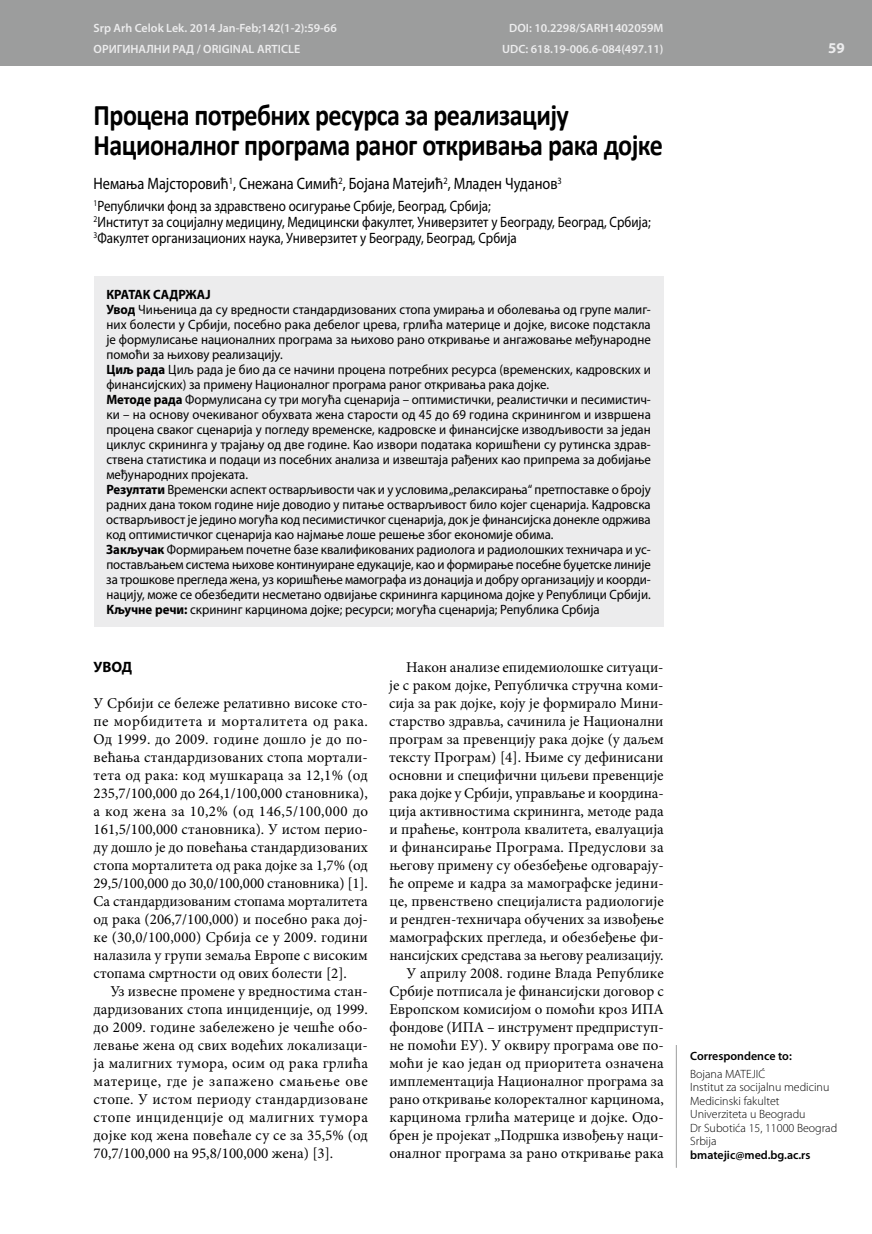
<style>
.page{position:relative;width:872px;height:1234px;background:#fff}
.page>*{position:absolute;margin:0;border:0;box-sizing:border-box;transform-origin:0 0}
.t1{font:700 30px/30px "Calibri";letter-spacing:-.02em;color:#000;scale:.87 1}
.t2{font:16.5px "Myriad Pro";color:#000;scale:.87 1}
.t3{font:15px/18px "Minion Pro";color:#000;text-align:justify}
.t4{font:15px/15.8px "Myriad Pro";color:#000;scale:.87 1}
.t5{font:700 15px "Myriad Pro";color:#000}
.t6{font:700 15px "Myriad Pro";color:#ececed}
.t7{font:13.5px/15px "Myriad Pro";color:#000;scale:.95 1}
.t8{font:600 12px "Myriad Pro";color:#ececed}
.t9{font:300 12px/13.5px "Myriad Pro";color:#000}
.t10{font:600 12px "Myriad Pro";color:#000}
.s1{font-weight:700}
</style>
<div class="page">
<div style="left:0;top:0;width:872px;height:66px;background:#9c9d9d"></div>
<hr style="left:676px;top:1044px;width:1px;height:123px;background:#9c9d9d">
<div style="left:94px;top:276px;width:569px;height:350px;background:#ececed"></div>
<p class="t8" style="left:94px;top:21px;width:245px">Srp Arh Celok Lek. 2014 Jan-Feb;142(1-2):59-66</p>
<p class="t8" style="left:509px;top:21px;width:156px">DOI: 10.2298/SARH1402059M</p>
<p class="t8" style="left:94px;top:43px;width:208px">ОРИГИНАЛНИ РАД / ORIGINAL ARTICLE</p>
<p class="t8" style="left:502px;top:43px;width:163px">UDC: 618.19-006.6-084(497.11)</p>
<h1 class="t1" style="left:94px;top:98px;width:656px">Процена потребних ресурса за реализацију<br>Националног програма раног откривања рака дојке</h1>
<p class="t2" style="left:94px;top:174px;width:540px">Немања Мајсторовић<sup>1</sup>, Снежана Симић<sup>2</sup>, Бојана Матејић<sup>2</sup>, Младен Чуданов<sup>3</sup></p>
<p class="t4" style="left:94px;top:198px;width:642px"><sup>1</sup>Републички фонд за здравствено осигурање Србије, Београд, Србија;<br><sup>2</sup>Институт за социјалну медицину, Медицински факултет, Универзитет у Београду, Београд, Србија;<br><sup>3</sup>Факултет организационих наука, Универзитет у Београду, Београд, Србија</p>
<p class="t7" style="left:106px;top:287px;width:575px"><span class="s1">КРАТАК САДРЖАЈ<br>Увод</span> Чињеница да су вредности стандардизованих стопа умирања и оболевања од групе малиг&shy;них болести у Србији, посебно рака дебелог црева, грлића материце и дојке, високе подстакла је формулисање националних програма за њихово рано откривање и ангажовање међународне помоћи за њихову реализацију.<br><span class="s1">Циљ рада</span> Циљ рада је био да се начини процена потребних ресурса (временских, кадровских и финансијских) за примену Националног програма раног откривања рака дојке.<br><span class="s1">Методе рада</span> Формулисана су три могућа сценарија – оптимистички, реалистички и песимистич&shy;ки – на основу очекиваног обухвата жена старости од 45 до 69 година скринингом и извршена процена сваког сценарија у погледу временске, кадровске и финансијске изводљивости за један циклус скрининга у трајању од две године. Као извори података коришћени су рутинска здрав&shy;ствена статистика и подаци из посебних анализа и извештаја рађених као припрема за добијање међународних пројеката.<br><span class="s1">Резултати</span> Временски аспект остварљивости чак и у условима „релаксирања“ претпоставке о броју радних дана током године није доводио у питање остварљивост било којег сценарија. Кадровска остварљивост је једино могућа код песимистичког сценарија, док је финансијска донекле одржива код оптимистичког сценарија као најмање лоше решење због економије обима.<br><span class="s1">Закључак</span> Формирањем почетне базе квалификованих радиолога и радиолошких техничара и ус&shy;постављањем система њихове континуиране едукације, као и формирање посебне буџетске линије за трошкове прегледа жена, уз коришћење мамографа из донација и добру организацију и коорди&shy;нацију, може се обезбедити несметано одвијање скрининга карцинома дојке у Републици Србији.<br><span class="s1">Кључне речи:</span> скрининг карцинома дојке; ресурси; могућа сценарија; Република Србија</p>
<p class="t5" style="left:94px;top:658px;width:40px">УВОД</p>
<p class="t3" style="left:93px;top:694px;width:276px">У Србији се бележе релативно високе сто&shy;пе морбидитета и морталитета од рака.<br>Од 1999. до 2009. године дошло је до по&shy;већања стандардизованих стопа мортали&shy;тета од рака: код мушкараца за 12,1% (од 235,7/100,000 до 264,1/100,000 становника), а код жена за 10,2% (од 146,5/100,000 до 161,5/100,000 становника). У истом перио&shy;ду дошло је до повећања стандардизованих стопа морталитета од рака дојке за 1,7% (од 29,5/100,000 до 30,0/100,000 становника) [1].<br>Са стандардизованим стопама морталитета од рака (206,7/100,000) и посебно рака дој&shy;ке (30,0/100,000) Србија се у 2009. години налазила у групи земаља Европе с високим стопама смртности од ових болести [2].</p>
<p class="t3" style="left:94px;top:982px;width:276px;text-indent:17px">Уз извесне промене у вредностима стан&shy;дардизованих стопа инциденције, од 1999. до 2009. године забележено је чешће обо&shy;левање жена од свих водећих локализаци&shy;ја малигних тумора, осим од рака грлића материце, где је запажено смањење ове стопе. У истом периоду стандардизоване стопе инциденције од малигних тумора дојке код жена повећале су се за 35,5% (од 70,7/100,000 на 95,8/100,000 жена) [3].</p>
<p class="t3" style="left:389px;top:658px;width:276px;text-align:right">Након анализе епидемиолошке ситуаци-<br>је с раком дојке, Републичка стручна коми&shy;сија за рак дојке, коју је формирало Мини&shy;старство здравља, сачинила је Национални програм за превенцију рака дојке (у даљем тексту Програм) [4]. Њиме су дефинисани основни и специфични циљеви превенције рака дојке у Србији, управљање и координа&shy;ција активностима скрининга, методе рада и праћење, контрола квалитета, евалуација и финансирање Програма. Предуслови за његову примену су обезбеђење одговарају&shy;ће опреме и кадра за мамографске једини&shy;це, првенствено специјалиста радиологије и рендген-техничара обучених за извођење мамографских прегледа, и обезбеђење фи&shy;нансијских средстава за његову реализацију.<br>У априлу 2008. године Влада Републике Србије потписала је финансијски договор с Европском комисијом о помоћи кроз ИПА фондове (ИПА – инструмент предприступ&shy;не помоћи ЕУ). У оквиру програма ове по&shy;моћи је као један од приоритета означена имплементација Националног програма за рано откривање колоректалног карцинома, карцинома грлића материце и дојке. Одо&shy;брен је пројекат „Подршка извођењу наци&shy;оналног програма за рано откривање рака</p>
<p class="t6" style="left:828px;top:40px;width:18px">59</p>
<p class="t10" style="left:690px;top:1048px;width:103px">Correspondence to:</p>
<p class="t9" style="left:690px;top:1066px;width:149px">Bojana MATEJIĆ<br>Institut za socijalnu medicinu<br>Medicinski fakultet<br>Univerziteta u Beogradu<br>Dr Subotića 15, 11000 Beograd<br>Srbija</p>
<p class="t10" style="left:690px;top:1147px;width:122px">bmatejic@med.bg.ac.rs</p>
</div>
